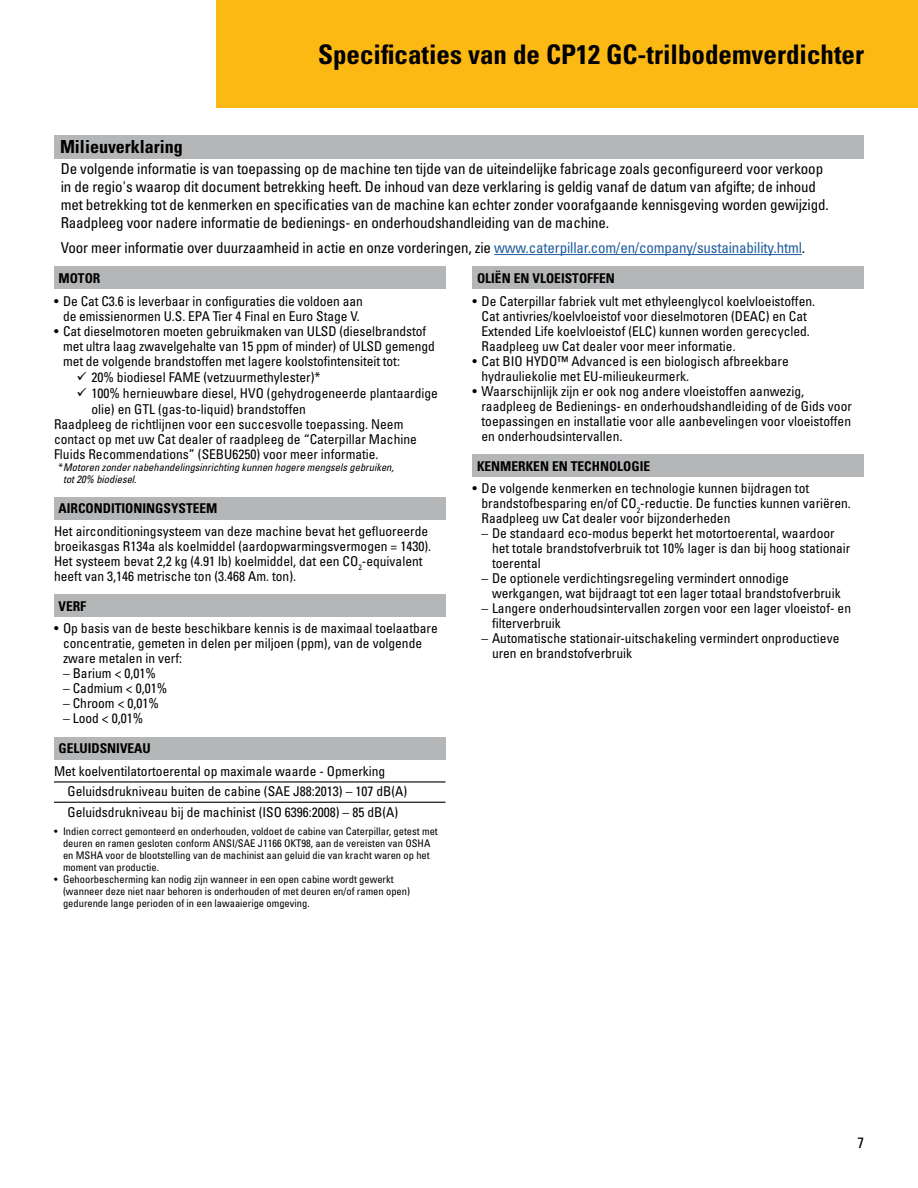
<style>
.page{position:relative;width:918px;height:1188px;background:#fff}
.page>*{position:absolute;margin:0;border:0;box-sizing:border-box;transform-origin:0 0}
.t1{font:700 condensed 27px "Univers LT Std";color:#000}
.MH{font:700 condensed 18px "Univers LT Std";color:#000}
.t2{font:condensed 15px/18px "Univers LT Std";letter-spacing:-.01em;color:#000}
.TechSpec{font:condensed 13.5px/15px "Univers LT Std";color:#000}
.TechSpec-w_bullet{font:condensed 13.5px/15px "Univers LT Std";color:#000}
.StandardEquipmentTab{font:700 condensed 13.5px "Univers LT Std";color:#000}
.t3{font:condensed 10.5px/12px "Univers LT Std";color:#000}
.TechSpec-w_bullet-2{font:italic condensed 10.5px/12px "Univers LT Std";color:#000}
.s1{color:#215e9e}
.s2{font-style:normal}
</style>
<div class="page">
<div style="left:216px;top:0;width:702px;height:108px;background:#fdb913"></div>
<div style="left:54px;top:135px;width:810px;height:24px;background:#b4b6b8"></div>
<hr style="left:494px;top:254px;width:308px;height:1px;background:#215e9e">
<div style="left:54px;top:267px;width:392px;height:22px;background:#b4b6b8"></div>
<div style="left:54px;top:497px;width:392px;height:22px;background:#b4b6b8"></div>
<div style="left:54px;top:594px;width:392px;height:23px;background:#b4b6b8"></div>
<div style="left:54px;top:737px;width:392px;height:22px;background:#b4b6b8"></div>
<hr style="left:54px;top:781px;width:392px;height:2px;background:#000">
<hr style="left:54px;top:802px;width:392px;height:1px;background:#000">
<div style="left:472px;top:267px;width:392px;height:22px;background:#b4b6b8"></div>
<div style="left:472px;top:454px;width:392px;height:23px;background:#b4b6b8"></div>
<h1 class="t1" style="left:318px;top:38px;width:547px">Specificaties van de CP12 GC-trilbodemverdichter</h1>
<p class="MH" style="left:60px;top:136px;width:124px">Milieuverklaring</p>
<p class="t2" style="left:61px;top:160px;width:770px">De volgende informatie is van toepassing op de machine ten tijde van de uiteindelijke fabricage zoals geconfigureerd voor verkoop in de regio's waarop dit document betrekking heeft. De inhoud van deze verklaring is geldig vanaf de datum van afgifte; de inhoud met betrekking tot de kenmerken en specificaties van de machine kan echter zonder voorafgaande kennisgeving worden gewijzigd.<br>Raadpleeg voor nadere informatie de bedienings- en onderhoudshandleiding van de machine.</p>
<p class="t2" style="left:61px;top:239px;width:746px">Voor meer informatie over duurzaamheid in actie en onze vorderingen, zie <span class="s1">www.caterpillar.com/en/company/sustainability.html</span>.</p>
<p class="StandardEquipmentTab" style="left:59px;top:270px;width:43px">MOTOR</p>
<p class="TechSpec" style="left:54px;top:293px;width:310px;text-align:center">• De Cat C3.6 is leverbaar in configuraties die voldoen aan de emissienormen U.S. EPA Tier 4 Final en Euro Stage V.</p>
<p class="TechSpec" style="left:63px;top:323px;width:374px;text-indent:-9px">• Cat dieselmotoren moeten gebruikmaken van ULSD (dieselbrandstof met ultra laag zwavelgehalte van 15 ppm of minder) of ULSD gemengd met de volgende brandstoffen met lagere koolstofintensiteit tot:</p>
<p class="TechSpec-w_bullet" style="left:76px;top:369px;width:245px">✓ 20% biodiesel FAME (vetzuurmethylester)*</p>
<p class="TechSpec-w_bullet" style="left:92px;top:385px;width:348px;line-height:16.2px;text-indent:-15px">✓ 100% hernieuwbare diesel, HVO (gehydrogeneerde plantaardige olie) en GTL (gas-to-liquid) brandstoffen</p>
<p class="TechSpec-w_bullet" style="left:54px;top:417px;width:364px">Raadpleeg de richtlijnen voor een succesvolle toepassing. Neem contact op met uw Cat dealer of raadpleeg de “Caterpillar Machine<br>Fluids Recommendations” (SEBU6250) voor meer informatie.</p>
<p class="TechSpec-w_bullet-2" style="left:63px;top:462px;width:332px;text-indent:-5px"><span class="s2">*</span>Motoren zonder nabehandelingsinrichting kunnen hogere mengsels gebruiken, tot 20% biodiesel.</p>
<p class="StandardEquipmentTab" style="left:59px;top:500px;width:161px">AIRCONDITIONINGSYSTEEM</p>
<p class="TechSpec" style="left:54px;top:523px;width:379px">Het airconditioningsysteem van deze machine bevat het gefluoreerde broeikasgas R134a als koelmiddel (aardopwarmingsvermogen = 1430).<br>Het systeem bevat 2,2 kg (4.91 lb) koelmiddel, dat een CO<sub>2</sub>-equivalent heeft van 3,146 metrische ton (3.468 Am. ton).</p>
<p class="StandardEquipmentTab" style="left:59px;top:598px;width:29px">VERF</p>
<p class="TechSpec" style="left:63px;top:621px;width:376px;text-indent:-9px">• Op basis van de beste beschikbare kennis is de maximaal toelaatbare concentratie, gemeten in delen per miljoen (ppm), van de volgende zware metalen in verf:</p>
<p class="TechSpec" style="left:63px;top:666px;width:94px">– Barium &lt; 0,01%</p>
<p class="TechSpec" style="left:63px;top:681px;width:106px">– Cadmium &lt; 0,01%</p>
<p class="TechSpec" style="left:63px;top:696px;width:97px">– Chroom &lt; 0,01%</p>
<p class="TechSpec" style="left:63px;top:711px;width:82px">– Lood &lt; 0,01%</p>
<p class="StandardEquipmentTab" style="left:59px;top:740px;width:94px">GELUIDSNIVEAU</p>
<p class="TechSpec" style="left:54px;top:763px;width:333px">Met koelventilatortoerental op maximale waarde - Opmerking</p>
<p class="TechSpec" style="left:68px;top:784px;width:341px">Geluidsdrukniveau buiten de cabine (SAE J88:2013) – 107 dB(A)</p>
<p class="TechSpec" style="left:68px;top:804px;width:332px">Geluidsdrukniveau bij de machinist (ISO 6396:2008) – 85 dB(A)</p>
<p class="t3" style="left:63px;top:825px;width:376px;text-indent:-9px">• Indien correct gemonteerd en onderhouden, voldoet de cabine van Caterpillar, getest met deuren en ramen gesloten conform ANSI/SAE J1166 OKT98, aan de vereisten van OSHA en MSHA voor de blootstelling van de machinist aan geluid die van kracht waren op het moment van productie.</p>
<p class="t3" style="left:63px;top:873px;width:349px;text-indent:-9px">• Gehoorbescherming kan nodig zijn wanneer in een open cabine wordt gewerkt (wanneer deze niet naar behoren is onderhouden of met deuren en/of ramen open) gedurende lange perioden of in een lawaaierige omgeving.</p>
<p class="StandardEquipmentTab" style="left:477px;top:270px;width:139px">OLIËN EN VLOEISTOFFEN</p>
<p class="TechSpec" style="left:482px;top:293px;width:335px;text-indent:-9px">• De Caterpillar fabriek vult met ethyleenglycol koelvloeistoffen.<br>Cat antivries/koelvloeistof voor dieselmotoren (DEAC) en Cat Extended Life koelvloeistof (ELC) kunnen worden gerecycled.<br>Raadpleeg uw Cat dealer voor meer informatie.</p>
<p class="TechSpec" style="left:482px;top:353px;width:309px;text-indent:-9px">• Cat BIO HYDO™ Advanced is een biologisch afbreekbare hydrauliekolie met EU-milieukeurmerk.</p>
<p class="TechSpec" style="left:482px;top:383px;width:372px;text-indent:-9px">• Waarschijnlijk zijn er ook nog andere vloeistoffen aanwezig, raadpleeg de Bedienings- en onderhoudshandleiding of de Gids voor toepassingen en installatie voor alle aanbevelingen voor vloeistoffen en onderhoudsintervallen.</p>
<p class="StandardEquipmentTab" style="left:477px;top:458px;width:175px">KENMERKEN EN TECHNOLOGIE</p>
<p class="TechSpec" style="left:482px;top:481px;width:371px;text-indent:-9px">• De volgende kenmerken en technologie kunnen bijdragen tot brandstofbesparing en/of CO<sub>2</sub>-reductie. De functies kunnen variëren.<br>Raadpleeg uw Cat dealer voor bijzonderheden</p>
<p class="TechSpec" style="left:492px;top:526px;width:360px;text-indent:-10px">– De standaard eco-modus beperkt het motortoerental, waardoor het totale brandstofverbruik tot 10% lager is dan bij hoog stationair toerental</p>
<p class="TechSpec" style="left:492px;top:571px;width:350px;text-indent:-10px">– De optionele verdichtingsregeling vermindert onnodige werkgangen, wat bijdraagt tot een lager totaal brandstofverbruik</p>
<p class="TechSpec" style="left:492px;top:601px;width:361px;text-indent:-10px">– Langere onderhoudsintervallen zorgen voor een lager vloeistof- en filterverbruik</p>
<p class="TechSpec" style="left:492px;top:631px;width:349px;text-indent:-10px">– Automatische stationair-uitschakeling vermindert onproductieve uren en brandstofverbruik</p>
<p class="t2" style="left:857px;top:1133px;width:8px">7</p>
</div>
